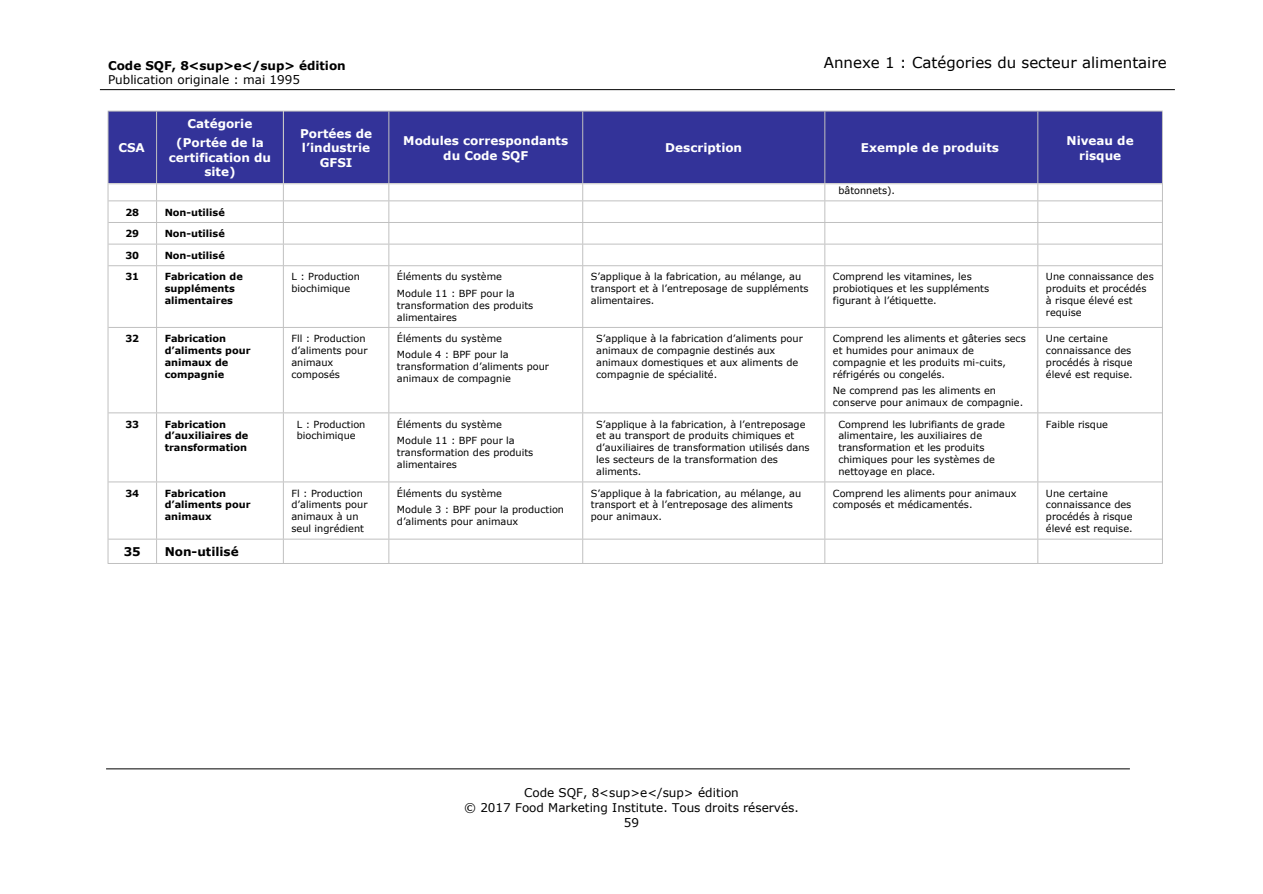
<style>
.page{position:relative;width:1263px;height:894px;background:#fff}
.page>*{position:absolute;margin:0;border:0;box-sizing:border-box;transform-origin:0 0}
.t1{font:15px "Verdana";color:#000}
.t2{font:700 12px/14.5px "Verdana";color:#fff;text-align:center}
.t3{font:12px/14.5px "Verdana";color:#000;text-align:center}
.t4{font:700 12px "Verdana";color:#000}
.t5{font:9.75px/11.9px "Verdana";color:#000}
.t6{font:700 9.75px/11.9px "Verdana";color:#000}
</style>
<div class="page">
<hr style="left:100px;top:89px;width:1075px;height:1px;background:#000">
<hr style="left:106px;top:768px;width:1024px;height:1px;background:#000">
<div style="left:108px;top:111px;width:48px;height:72px;background:#339"></div>
<div style="left:157px;top:111px;width:126px;height:72px;background:#339"></div>
<div style="left:284px;top:111px;width:104px;height:72px;background:#339"></div>
<div style="left:389px;top:111px;width:193px;height:72px;background:#339"></div>
<div style="left:583px;top:111px;width:241px;height:72px;background:#339"></div>
<div style="left:825px;top:111px;width:212px;height:72px;background:#339"></div>
<div style="left:1038px;top:111px;width:124px;height:72px;background:#339"></div>
<hr style="left:108px;top:111px;width:1px;height:452px;background:#c0c0c0">
<hr style="left:156px;top:111px;width:1px;height:72px;background:#c0c0c0">
<svg style="left:156px;top:184px;width:1px;height:81px"></svg>
<hr style="left:156px;top:266px;width:1px;height:61px;background:#c0c0c0">
<hr style="left:156px;top:328px;width:1px;height:84px;background:#c0c0c0">
<hr style="left:156px;top:413px;width:1px;height:68px;background:#c0c0c0">
<hr style="left:156px;top:482px;width:1px;height:56px;background:#c0c0c0">
<svg style="left:156px;top:539px;width:1px;height:24px"></svg>
<hr style="left:283px;top:111px;width:1px;height:72px;background:#c0c0c0">
<svg style="left:283px;top:184px;width:1px;height:81px"></svg>
<hr style="left:283px;top:266px;width:1px;height:61px;background:#c0c0c0">
<hr style="left:283px;top:328px;width:1px;height:84px;background:#c0c0c0">
<hr style="left:283px;top:413px;width:1px;height:68px;background:#c0c0c0">
<hr style="left:283px;top:482px;width:1px;height:56px;background:#c0c0c0">
<svg style="left:283px;top:539px;width:1px;height:24px"></svg>
<hr style="left:388px;top:111px;width:1px;height:72px;background:#c0c0c0">
<svg style="left:388px;top:184px;width:1px;height:81px"></svg>
<hr style="left:388px;top:266px;width:1px;height:61px;background:#c0c0c0">
<hr style="left:388px;top:328px;width:1px;height:84px;background:#c0c0c0">
<hr style="left:388px;top:413px;width:1px;height:68px;background:#c0c0c0">
<hr style="left:388px;top:482px;width:1px;height:56px;background:#c0c0c0">
<svg style="left:388px;top:539px;width:1px;height:24px"></svg>
<hr style="left:582px;top:111px;width:1px;height:72px;background:#c0c0c0">
<svg style="left:582px;top:184px;width:1px;height:81px"></svg>
<hr style="left:582px;top:266px;width:1px;height:61px;background:#c0c0c0">
<hr style="left:582px;top:328px;width:1px;height:84px;background:#c0c0c0">
<hr style="left:582px;top:413px;width:1px;height:68px;background:#c0c0c0">
<hr style="left:582px;top:482px;width:1px;height:56px;background:#c0c0c0">
<svg style="left:582px;top:539px;width:1px;height:24px"></svg>
<hr style="left:824px;top:111px;width:1px;height:72px;background:#c0c0c0">
<svg style="left:824px;top:184px;width:1px;height:81px"></svg>
<hr style="left:824px;top:266px;width:1px;height:61px;background:#c0c0c0">
<hr style="left:824px;top:328px;width:1px;height:84px;background:#c0c0c0">
<hr style="left:824px;top:413px;width:1px;height:68px;background:#c0c0c0">
<hr style="left:824px;top:482px;width:1px;height:56px;background:#c0c0c0">
<svg style="left:824px;top:539px;width:1px;height:24px"></svg>
<hr style="left:1037px;top:111px;width:1px;height:72px;background:#c0c0c0">
<svg style="left:1037px;top:184px;width:1px;height:81px"></svg>
<hr style="left:1037px;top:266px;width:1px;height:61px;background:#c0c0c0">
<hr style="left:1037px;top:328px;width:1px;height:84px;background:#c0c0c0">
<hr style="left:1037px;top:413px;width:1px;height:68px;background:#c0c0c0">
<hr style="left:1037px;top:482px;width:1px;height:56px;background:#c0c0c0">
<svg style="left:1037px;top:539px;width:1px;height:24px"></svg>
<hr style="left:1162px;top:111px;width:1px;height:452px;background:#c0c0c0">
<hr style="left:108px;top:111px;width:1054px;height:1px;background:#c0c0c0">
<hr style="left:108px;top:183px;width:1054px;height:1px;background:#c0c0c0">
<hr style="left:108px;top:200px;width:1054px;height:1px;background:#c0c0c0">
<hr style="left:108px;top:222px;width:1054px;height:1px;background:#c0c0c0">
<hr style="left:108px;top:244px;width:1054px;height:1px;background:#c0c0c0">
<hr style="left:108px;top:265px;width:1054px;height:1px;background:#c0c0c0">
<hr style="left:108px;top:327px;width:1054px;height:1px;background:#c0c0c0">
<hr style="left:108px;top:412px;width:1054px;height:1px;background:#c0c0c0">
<hr style="left:108px;top:481px;width:1054px;height:1px;background:#c0c0c0">
<hr style="left:108px;top:538px;width:1054px;height:1px;background:#c0c0c0">
<hr style="left:108px;top:563px;width:1054px;height:1px;background:#c0c0c0">
<p class="t4" style="left:108px;top:57px;width:239px">Code SQF, 8&lt;sup&gt;e&lt;/sup&gt; édition</p>
<p class="t3" style="left:108px;top:72px;width:193px">Publication originale : mai 1995</p>
<h1 class="t1" style="left:824px;top:53px;width:344px">Annexe 1 : Catégories du secteur alimentaire</h1>
<p class="t2" style="left:118px;top:140px;width:28px">CSA</p>
<p class="t2" style="left:176px;top:114px;width:89px;line-height:19px">Catégorie (Portée de la</p>
<p class="t2" style="left:169px;top:150px;width:104px">certification du site)</p>
<p class="t2" style="left:300px;top:125px;width:73px">Portées de l’industrie<br>GFSI</p>
<p class="t2" style="left:403px;top:133px;width:166px">Modules correspondants du Code SQF</p>
<p class="t2" style="left:665px;top:140px;width:78px">Description</p>
<p class="t2" style="left:861px;top:140px;width:140px">Exemple de produits</p>
<p class="t2" style="left:1066px;top:133px;width:69px">Niveau de risque</p>
<p class="t5" style="left:838px;top:184px;width:58px">bâtonnets).</p>
<p class="t6" style="left:125px;top:206px;width:15px">28</p>
<p class="t6" style="left:165px;top:206px;width:62px">Non-utilisé</p>
<p class="t6" style="left:125px;top:227px;width:15px">29</p>
<p class="t6" style="left:165px;top:227px;width:62px">Non-utilisé</p>
<p class="t6" style="left:125px;top:249px;width:15px">30</p>
<p class="t6" style="left:165px;top:249px;width:62px">Non-utilisé</p>
<p class="t6" style="left:125px;top:270px;width:15px">31</p>
<p class="t6" style="left:165px;top:270px;width:80px">Fabrication de suppléments alimentaires</p>
<p class="t5" style="left:291px;top:270px;width:70px">L : Production biochimique</p>
<p class="t5" style="left:397px;top:268px;width:119px;line-height:16.4px">Éléments du système<br>Module 11 : BPF pour la</p>
<p class="t5" style="left:397px;top:299px;width:138px">transformation des produits alimentaires</p>
<p class="t6" style="left:125px;top:332px;width:15px">32</p>
<p class="t6" style="left:165px;top:332px;width:87px">Fabrication d’aliments pour animaux de compagnie</p>
<p class="t5" style="left:291px;top:332px;width:78px">Fll : Production d’aliments pour animaux composés</p>
<p class="t5" style="left:397px;top:330px;width:113px;line-height:16.4px">Éléments du système<br>Module 4 : BPF pour la</p>
<p class="t5" style="left:397px;top:360px;width:153px">transformation d’aliments pour animaux de compagnie</p>
<p class="t6" style="left:125px;top:417px;width:15px">33</p>
<p class="t6" style="left:165px;top:417px;width:85px">Fabrication d’auxiliaires de transformation</p>
<p class="t5" style="left:297px;top:417px;width:70px">L : Production biochimique</p>
<p class="t5" style="left:397px;top:415px;width:119px;line-height:16.4px">Éléments du système<br>Module 11 : BPF pour la</p>
<p class="t5" style="left:397px;top:446px;width:138px">transformation des produits alimentaires</p>
<p class="t6" style="left:125px;top:486px;width:15px">34</p>
<p class="t6" style="left:165px;top:486px;width:87px">Fabrication d’aliments pour animaux</p>
<p class="t5" style="left:291px;top:486px;width:78px">Fl : Production d’aliments pour animaux à un seul ingrédient</p>
<p class="t5" style="left:397px;top:484px;width:169px;line-height:16.4px">Éléments du système<br>Module 3 : BPF pour la production</p>
<p class="t5" style="left:397px;top:515px;width:123px">d’aliments pour animaux</p>
<p class="t4" style="left:124px;top:544px;width:19px">35</p>
<p class="t4" style="left:165px;top:544px;width:76px">Non-utilisé</p>
<p class="t5" style="left:591px;top:270px;width:219px">S’applique à la fabrication, au mélange, au transport et à l’entreposage de suppléments alimentaires.</p>
<p class="t5" style="left:833px;top:270px;width:158px">Comprend les vitamines, les probiotiques et les suppléments figurant à l’étiquette.</p>
<p class="t5" style="left:1046px;top:270px;width:109px">Une connaissance des produits et procédés à risque élevé est requise</p>
<p class="t5" style="left:596px;top:332px;width:208px">S’applique à la fabrication d’aliments pour animaux de compagnie destinés aux animaux domestiques et aux aliments de compagnie de spécialité.</p>
<p class="t5" style="left:833px;top:332px;width:194px">Comprend les aliments et gâteries secs et humides pour animaux de compagnie et les produits mi-cuits, réfrigérés ou congelés.</p>
<p class="t5" style="left:833px;top:384px;width:192px">Ne comprend pas les aliments en conserve pour animaux de compagnie.</p>
<p class="t5" style="left:1046px;top:332px;width:88px">Une certaine connaissance des procédés à risque élevé est requise.</p>
<p class="t5" style="left:596px;top:417px;width:215px">S’applique à la fabrication, à l’entreposage et au transport de produits chimiques et d’auxiliaires de transformation utilisés dans les secteurs de la transformation des aliments.</p>
<p class="t5" style="left:838px;top:417px;width:168px">Comprend les lubrifiants de grade alimentaire, les auxiliaires de transformation et les produits chimiques pour les systèmes de nettoyage en place.</p>
<p class="t5" style="left:1046px;top:417px;width:64px">Faible risque</p>
<p class="t5" style="left:591px;top:486px;width:212px">S’applique à la fabrication, au mélange, au transport et à l’entreposage des aliments pour animaux.</p>
<p class="t5" style="left:833px;top:486px;width:185px">Comprend les aliments pour animaux composés et médicamentés.</p>
<p class="t5" style="left:1046px;top:486px;width:88px">Une certaine connaissance des procédés à risque élevé est requise.</p>
<p class="t3" style="left:464px;top:785px;width:336px">Code SQF, 8&lt;sup&gt;e&lt;/sup&gt; édition<br>© 2017 Food Marketing Institute. Tous droits réservés.<br>59</p>
</div>
